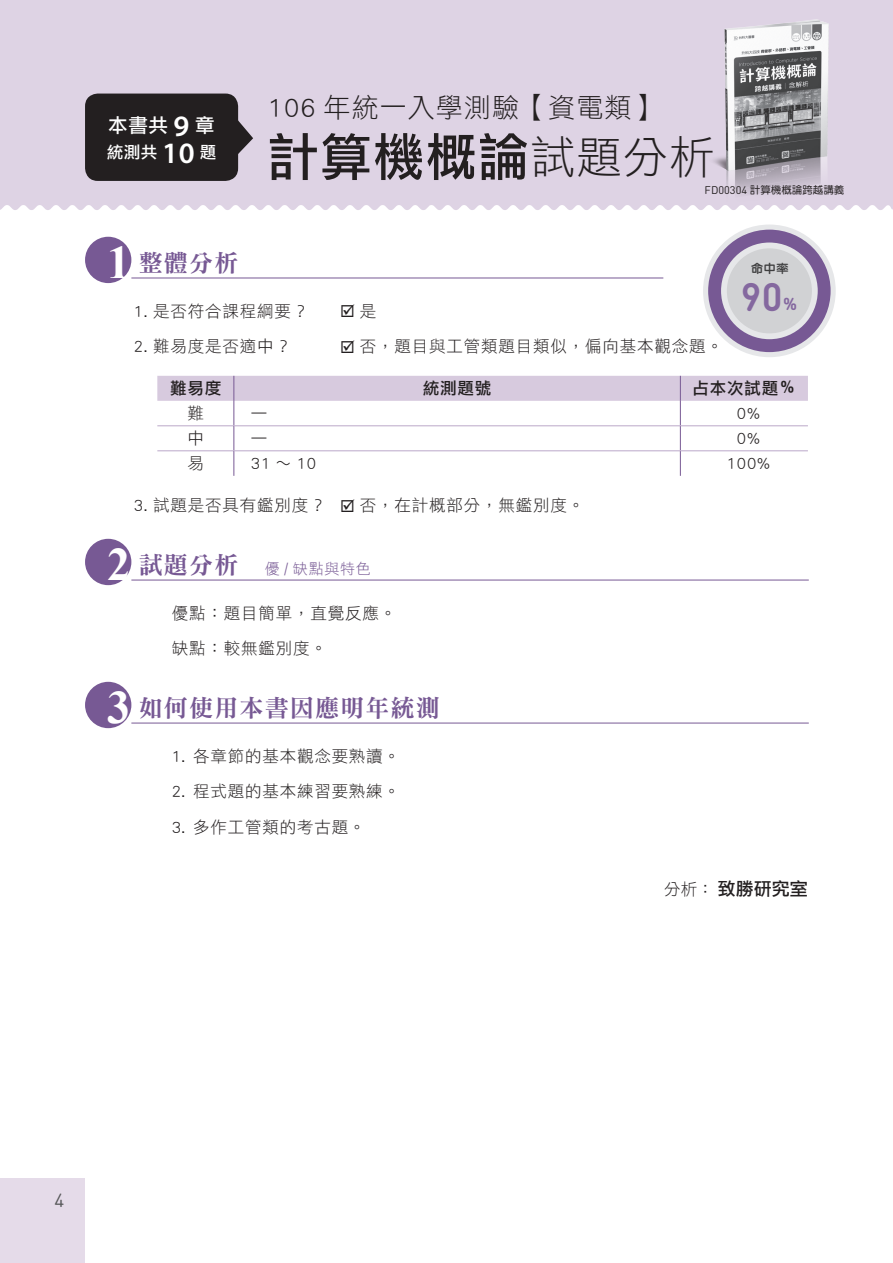
<style>
.page{position:relative;width:893px;height:1263px;background:#fff}
.page>*{position:absolute;margin:0;border:0;box-sizing:border-box;transform-origin:0 0}
.標頭{font:51px "DF Li Hei Md WIN BF";letter-spacing:.03em;color:#231f20}
.t1{font:700 40.35px "Din Round";color:#84689f}
._102年{font:27px "DF Li Hei Std W3";letter-spacing:.04em;color:#231f20}
.t2{font:24px "DFN Ming XB HKP BF";letter-spacing:.05em;color:#775994}
.t3{font:19.5px "DF Li Hei Md WIN BF";color:#fff}
.t4{font:18.9px "Din Round";color:#57585a}
.作者{font:18px "DF Li Hei Md WIN BF";color:#231f20}
.t5{font:700 17.7px "Din Round";color:#84689f}
.內文1{font:16.5px "DF Li Hei Std W3";letter-spacing:.05em;color:#231f20}
.表頭{font:16.5px "DF Li Hei Md WIN BF";letter-spacing:.05em;color:#231f20}
.表中{font:16.5px "DF Li Hei Std W3";color:#231f20}
.表左{font:16.5px "DF Li Hei Std W3";color:#231f20}
.t6{font:16.5px "DF Li Hei Md WIN BF";color:#fff}
.t7{font:15px "DF Li Hei Std W3";letter-spacing:.05em;color:#775994}
.t8{font:12px "DF Li Yuan Bd HK BF";color:#3e3e3f}
.段落樣式1{font:10.5px "DF Yuan Md HKP BF";color:#231f20}
.s1{font-family:"Myriad Pro";font-weight:600;font-size:29.7px}
.s2{font-family:"DF Li Hei Std W3";font-size:45px}
.s3{font-family:"Din Round";font-size:10.95px}
.s4{font-family:"Times New Roman";font-weight:700;font-size:46.5px;color:#fff}
.s5{font-family:"DFN Ming XB HKP BF";font-size:24px}
.s6{font-family:"DF Li Hei Std W3";font-size:16.5px}
</style>
<div class="page">
<div style="left:0;top:0;width:892px;height:210px;background:#ded3e4"></div>
<div style="left:0;top:1178px;width:85px;height:85px;background:#e5dbe9"></div>
<div style="left:85px;top:237px;width:46px;height:46px;background:#775994;border-radius:50%"></div>
<hr style="left:131px;top:278px;width:532px;height:1px;background:#775994">
<svg style="left:157px;top:376px;width:651px;height:100px"></svg>
<hr style="left:680px;top:451px;width:128px;height:1px;background:#bba8c9">
<div style="left:85px;top:539px;width:46px;height:46px;background:#775994;border-radius:50%"></div>
<hr style="left:131px;top:580px;width:678px;height:1px;background:#775994">
<div style="left:85px;top:682px;width:46px;height:46px;background:#775994;border-radius:50%"></div>
<hr style="left:131px;top:723px;width:678px;height:1px;background:#775994">
<div style="left:85px;top:94px;width:153px;height:87px;background:#231f20;border-radius:13px"></div>
<svg style="left:238px;top:119px;width:15px;height:36px"></svg>
<img style="left:697px;top:5px;width:154px;height:203px">
<div style="left:703px;top:225px;width:133px;height:132px;background:#e6e7e9;border-radius:50%"></div>
<svg style="left:708px;top:230px;width:123px;height:122px"></svg>
<div style="left:727px;top:248px;width:85px;height:85px;background:#d1d2d4;border-radius:50%"></div>
<svg style="left:892px;top:0;width:1px;height:210px"></svg>
<p class="t3" style="left:108px;top:115px;width:108px">本書共 <span class="s1">9</span> 章</p>
<p class="t6" style="left:107px;top:144px;width:111px">統測共 <span class="s1">10</span> 題</p>
<p class="_102年" style="left:268px;top:92px;width:393px">106 年統一入學測驗【資電類】</p>
<p class="標頭" style="left:268px;top:131px;width:448px">計算機概論<span class="s2">試題分析</span></p>
<p class="段落樣式1" style="left:705px;top:185px;width:141px"><span class="s3">FD00304</span> 計算機概論跨越講義</p>
<p class="t2" style="left:107px;top:251px;width:133px"><span class="s4">1</span> 整體分析</p>
<p class="內文1" style="left:134px;top:302px;width:176px">1. 是否符合課程綱要？</p>
<p class="內文1" style="left:340px;top:302px;width:38px">☑ 是</p>
<p class="內文1" style="left:134px;top:337px;width:158px">2. 難易度是否適中？</p>
<p class="內文1" style="left:340px;top:337px;width:384px">☑ 否，題目與工管類題目類似，偏向基本觀念題。</p>
<p class="表頭" style="left:170px;top:380px;width:53px">難易度</p>
<p class="表頭" style="left:423px;top:380px;width:70px">統測題號</p>
<p class="表頭" style="left:693px;top:380px;width:105px">占本次試題％</p>
<p class="表中" style="left:187px;top:404px;width:18px">難</p>
<p class="表左" style="left:251px;top:404px;width:18px">—</p>
<p class="表中" style="left:737px;top:404px;width:24px">0%</p>
<p class="表中" style="left:187px;top:429px;width:18px">中</p>
<p class="表左" style="left:251px;top:429px;width:18px">—</p>
<p class="表中" style="left:737px;top:429px;width:24px">0%</p>
<p class="表中" style="left:187px;top:454px;width:18px">易</p>
<p class="表左" style="left:251px;top:454px;width:67px">31 ～ 10</p>
<p class="表中" style="left:727px;top:454px;width:45px">100%</p>
<p class="內文1" style="left:134px;top:496px;width:452px">3. 試題是否具有鑑別度？ ☑ 否，在計概部分，無鑑別度。</p>
<p class="t7" style="left:107px;top:560px;width:265px"><span class="s4">2</span> <span class="s5">試題分析　</span>優 / 缺點與特色</p>
<p class="內文1" style="left:172px;top:604px;width:226px">優點：題目簡單，直覺反應。</p>
<p class="內文1" style="left:172px;top:639px;width:157px">缺點：較無鑑別度。</p>
<p class="t2" style="left:107px;top:696px;width:334px"><span class="s4">3</span> 如何使用本書因應明年統測</p>
<p class="內文1" style="left:172px;top:747px;width:230px">1. 各章節的基本觀念要熟讀。</p>
<p class="內文1" style="left:172px;top:782px;width:230px">2. 程式題的基本練習要熟練。</p>
<p class="內文1" style="left:172px;top:818px;width:195px">3. 多作工管類的考古題。</p>
<p class="t8" style="left:751px;top:262px;width:39px">命中率</p>
<p class="t1" style="left:741px;top:265px;width:44px">90</p>
<p class="t5" style="left:783px;top:290px;width:16px">%</p>
<p class="作者" style="left:664px;top:880px;width:145px"><span class="s6">分析：</span>致勝研究室</p>
<p class="t4" style="left:55px;top:1185px;width:11px">4</p>
</div>
